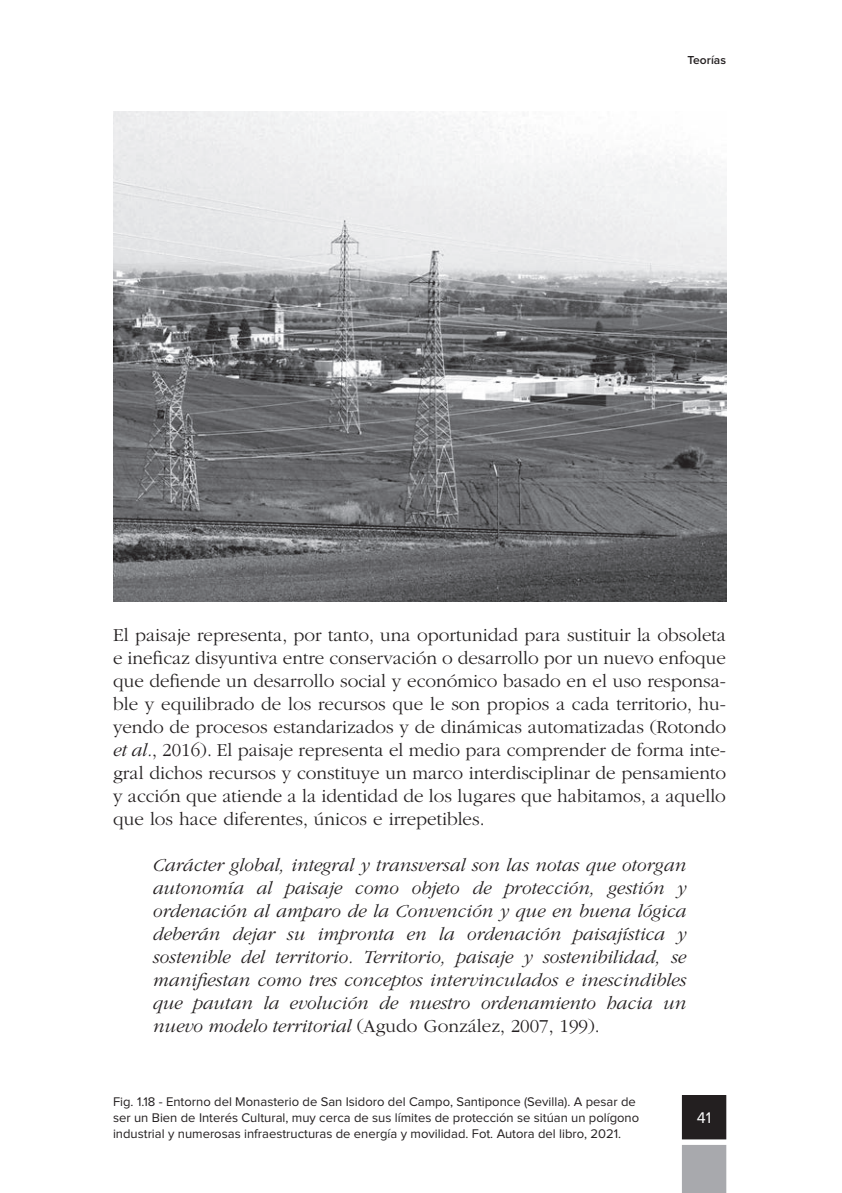
<style>
.page{position:relative;width:842px;height:1193px;background:#fff}
.page>*{position:absolute;margin:0;border:0;box-sizing:border-box;transform-origin:0 0}
.t1{font:300 19px/23px "ITC Garamond Std";color:#231f20;text-align:justify}
.t2{font:italic 300 19px/23px "ITC Garamond Std";color:#231f20;text-align:justify}
.t3{font:16px "Proxima Nova";color:#fff}
.t4{font:13px/16px "Proxima Nova";color:#231f20}
.t5{font:600 12px "Proxima Nova";color:#231f20}
.s1{font-style:italic}
.s2{font-style:normal}
</style>
<div class="page">
<div style="left:682px;top:1095px;width:43px;height:44px;background:#231f20"></div>
<div style="left:681px;top:1095px;width:44px;height:44px;border:1px solid #231f20"></div>
<div style="left:682px;top:1145px;width:43px;height:48px;background:#a8a9ad"></div>
<img style="left:113px;top:111px;width:612px;height:490px">
<p class="t5" style="left:687px;top:55px;width:40px">Teorías</p>
<p class="t1" style="left:113px;top:623px;width:614px">El paisaje representa, por tanto, una oportunidad para sustituir la obsoleta e ineficaz disyuntiva entre conservación o desarrollo por un nuevo enfoque que defiende un desarrollo social y económico basado en el uso responsa&shy;ble y equilibrado de los recursos que le son propios a cada territorio, hu&shy;yendo de procesos estandarizados y de dinámicas automatizadas (Rotondo <span class="s1">et al.</span>, 2016). El paisaje representa el medio para comprender de forma inte&shy;gral dichos recursos y constituye un marco interdisciplinar de pensamiento y acción que atiende a la identidad de los lugares que habitamos, a aquello que los hace diferentes, únicos e irrepetibles.</p>
<p class="t2" style="left:153px;top:853px;width:534px">Carácter global, integral y transversal son las notas que otorgan autonomía al paisaje como objeto de protección, gestión y ordenación al amparo de la Convención y que en buena lógica deberán dejar su impronta en la ordenación paisajística y sostenible del territorio. Territorio, paisaje y sostenibilidad, se manifiestan como tres conceptos intervinculados e inescindibles que pautan la evolución de nuestro ordenamiento hacia un nuevo modelo territorial <span class="s2">(Agudo González, 2007, 199).</span></p>
<p class="t4" style="left:113px;top:1094px;width:527px">Fig. 1.18 - Entorno del Monasterio de San Isidoro del Campo, Santiponce (Sevilla). A pesar de ser un Bien de Interés Cultural, muy cerca de sus límites de protección se sitúan un polígono industrial y numerosas infraestructuras de energía y movilidad. Fot. Autora del libro, 2021.</p>
<p class="t3" style="left:696px;top:1110px;width:16px">41</p>
</div>
